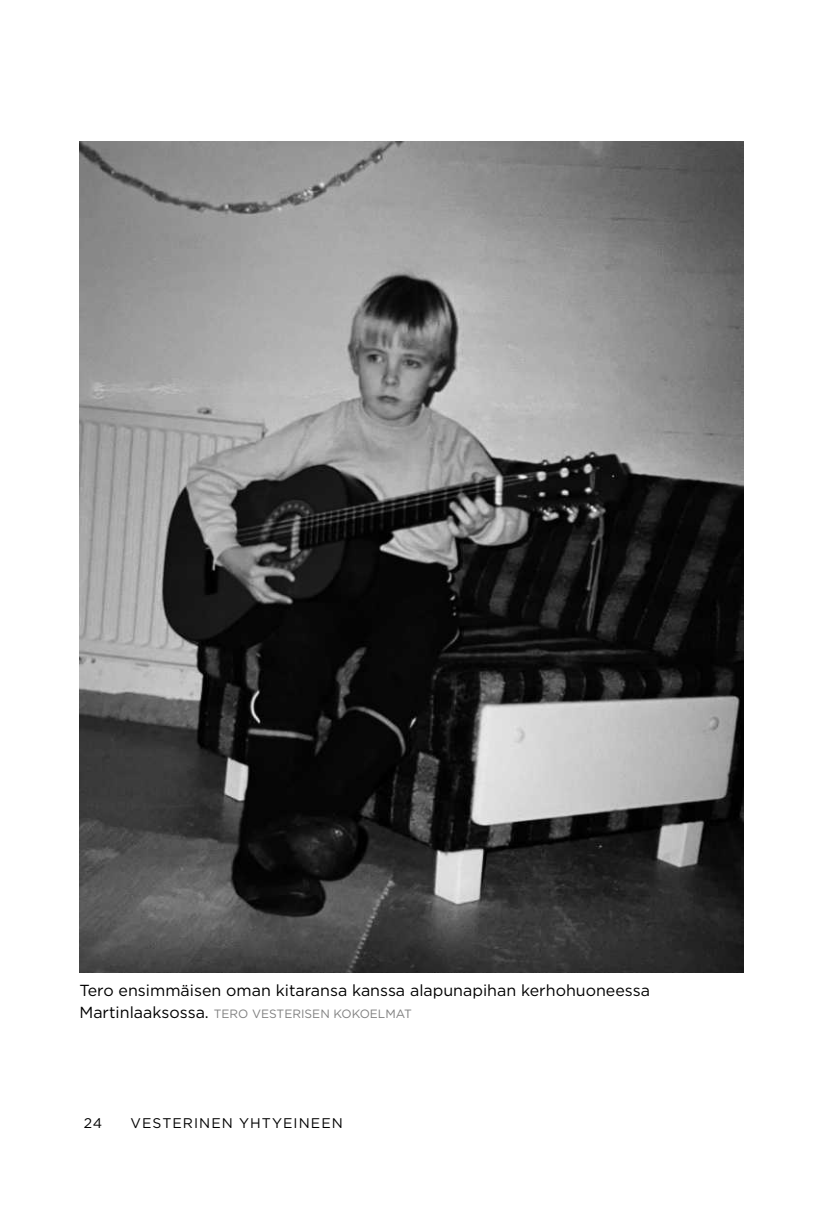
<style>
.page{position:relative;width:823px;height:1208px;background:#fff}
.page>*{position:absolute;margin:0;border:0;box-sizing:border-box;transform-origin:0 0}
.t1{font:16px "Gotham";color:#000}
.t2{font:14px "Gotham";letter-spacing:.075em;color:#000}
.t3{font:12px "Gotham";color:#808080}
.s1{font-size:16px;color:#000}
</style>
<div class="page">
<img style="left:79px;top:142px;width:664px;height:830px">
<p class="t1" style="left:79px;top:980px;width:571px">Tero ensimmäisen oman kitaransa kanssa alapunapihan kerhohuoneessa</p>
<p class="t3" style="left:79px;top:1006px;width:334px"><span class="s1">Martinlaaksossa.</span> TERO VESTERISEN KOKOELMAT</p>
<p class="t2" style="left:84px;top:1113px;width:20px">24</p>
<p class="t2" style="left:130px;top:1113px;width:214px">VESTERINEN YHTYEINEEN</p>
</div>
